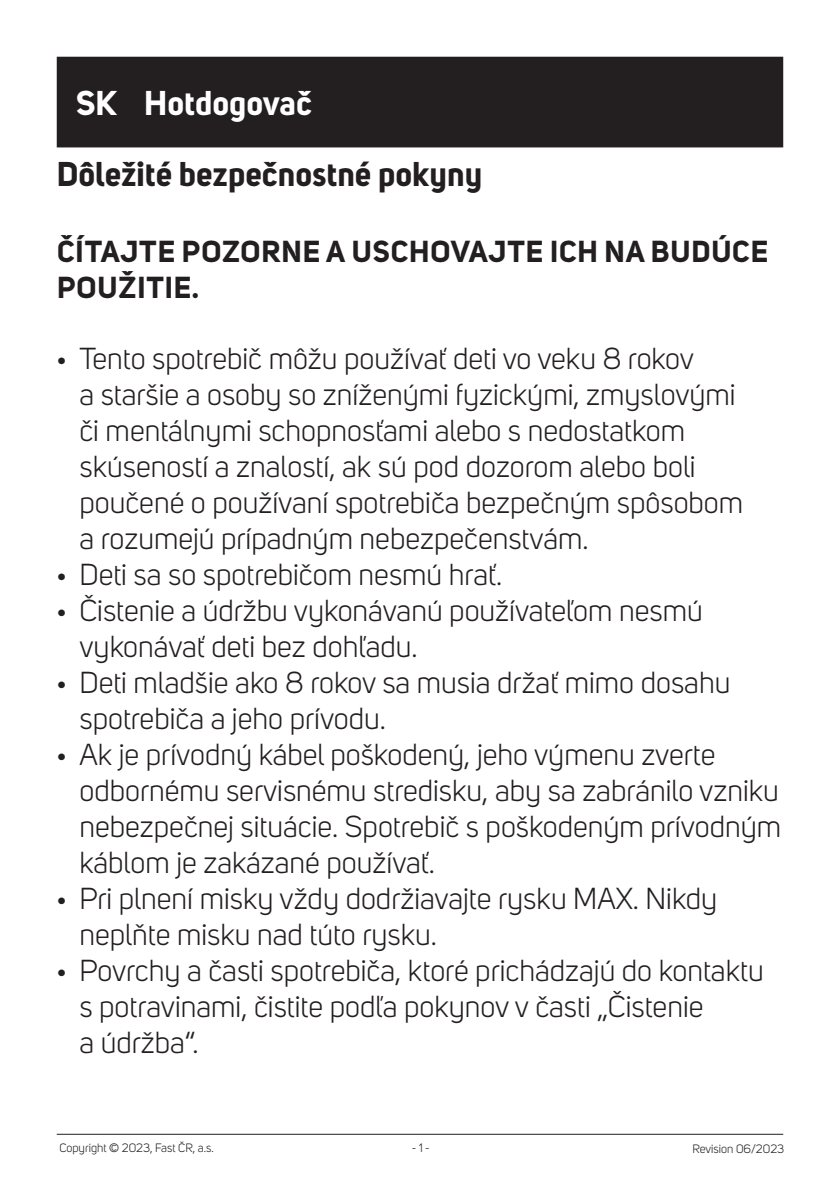
<style>
.page{position:relative;width:840px;height:1191px;background:#fff}
.page>*{position:absolute;margin:0;border:0;box-sizing:border-box;transform-origin:0 0}
.NADPIS_17_b{font:700 34px "Uni Sans";color:#231f20}
.BEZPEČNOST_-_NÁZEV_P{font:700 34px "Uni Sans";color:#fff}
.t1{font:30px/36px "Uni Sans";color:#231f20}
.NADPIS_17_b-2{font:700 30px/36px "Uni Sans";letter-spacing:.03em;color:#231f20}
.t2{font:12px "Uni Sans";color:#231f20}
.s1{font-size:23px}
</style>
<div class="page">
<hr style="left:57px;top:1133px;width:725px;height:1px;background:#231f20">
<div style="left:57px;top:57px;width:725px;height:90px;background:#231f20"></div>
<p class="BEZPEČNOST_-_NÁZEV_P" style="left:76px;top:82px;width:42px">SK</p>
<p class="BEZPEČNOST_-_NÁZEV_P" style="left:144px;top:82px;width:169px">Hotdogovač</p>
<p class="NADPIS_17_b" style="left:57px;top:153px;width:427px">Dôležité bezpečnostné pokyny</p>
<p class="NADPIS_17_b-2" style="left:57px;top:233px;width:712px">ČÍTAJTE POZORNE A USCHOVAJTE ICH NA BUDÚCE<br>POUŽITIE.</p>
<p class="t1" style="left:79px;top:340px;width:665px;text-indent:-23px"><span class="s1">•</span> Tento spotrebič môžu používať deti vo veku 8 rokov<br>a staršie a osoby so zníženými fyzickými, zmyslovými či mentálnymi schopnosťami alebo s nedostatkom skúseností a znalostí, ak sú pod dozorom alebo boli poučené o používaní spotrebiča bezpečným spôsobom a rozumejú prípadným nebezpečenstvám.</p>
<p class="t1" style="left:57px;top:556px;width:447px"><span class="s1">•</span> Deti sa so spotrebičom nesmú hrať.</p>
<p class="t1" style="left:79px;top:592px;width:624px;text-indent:-23px"><span class="s1">•</span> Čistenie a údržbu vykonávanú používateľom nesmú vykonávať deti bez dohľadu.</p>
<p class="t1" style="left:79px;top:664px;width:652px;text-indent:-23px"><span class="s1">•</span> Deti mladšie ako 8 rokov sa musia držať mimo dosahu spotrebiča a jeho prívodu.</p>
<p class="t1" style="left:79px;top:736px;width:702px;text-indent:-23px"><span class="s1">•</span> Ak je prívodný kábel poškodený, jeho výmenu zverte odbornému servisnému stredisku, aby sa zabránilo vzniku nebezpečnej situácie. Spotrebič s poškodeným prívodným káblom je zakázané používať.</p>
<p class="t1" style="left:79px;top:880px;width:638px;text-indent:-23px"><span class="s1">•</span> Pri plnení misky vždy dodržiavajte rysku MAX. Nikdy neplňte misku nad túto rysku.</p>
<p class="t1" style="left:79px;top:952px;width:685px;text-indent:-23px"><span class="s1">•</span> Povrchy a časti spotrebiča, ktoré prichádzajú do kontaktu s potravinami, čistite podľa pokynov v časti „Čistenie<br>a údržba“.</p>
<p class="t2" style="left:59px;top:1141px;width:156px">Copyright © 2023, Fast ČR, a.s.</p>
<p class="t2" style="left:411px;top:1141px;width:19px">- 1 -</p>
<p class="t2" style="left:692px;top:1141px;width:93px">Revision 06/2023</p>
</div>
